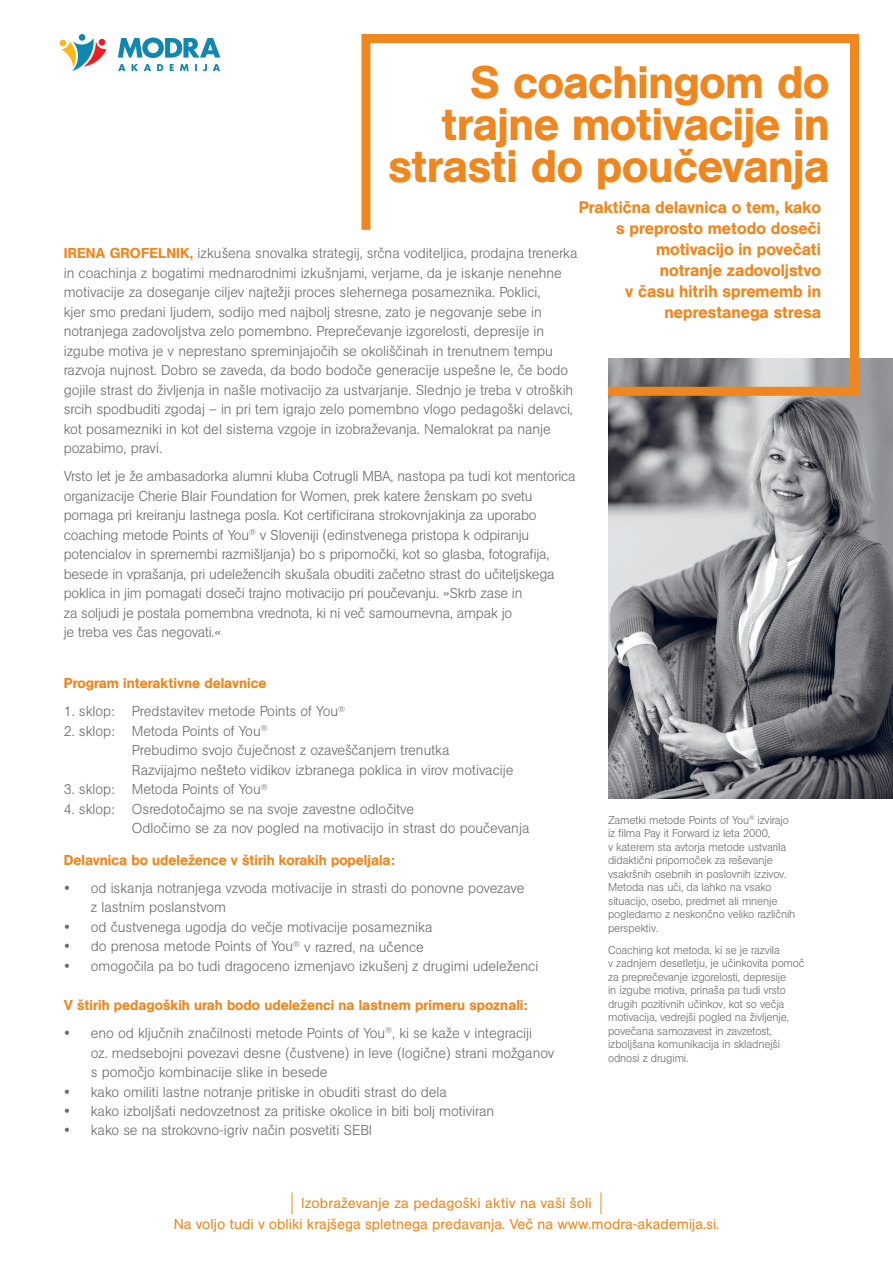
<style>
.page{position:relative;width:893px;height:1263px;background:#fff}
.page>*{position:absolute;margin:0;border:0;box-sizing:border-box;transform-origin:0 0}
.t1{font:500 45px/42px "AG Book Pro";letter-spacing:-.005em;color:#ef871e;text-align:right}
.t2{font:500 16.5px/21px "AG Book Pro";color:#ef871e;text-align:right}
.t3{font:300 14.25px/19.5px "AG Book Pro";color:#6c6d70}
.t4{font:500 14.25px "AG Book Pro";color:#ef871e}
.t5{font:14.25px/21px "AG Book Pro";color:#ef871e;text-align:center}
.t6{font:300 11.25px/13.5px "AG Book Pro";letter-spacing:-.01em;color:#6c6d70}
.s1{font-weight:500;color:#ef871e}
</style>
<div class="page">
<img style="left:608px;top:358px;width:285px;height:440px">
<svg style="left:361px;top:34px;width:502px;height:366px"></svg>
<div style="left:374px;top:211px;width:455px;height:14px;background:#fff"></div>
<div style="left:64px;top:248px;width:544px;height:209px;background:#fff"></div>
<svg style="left:292px;top:1192px;width:1px;height:22px"></svg>
<svg style="left:601px;top:1192px;width:1px;height:22px"></svg>
<svg style="left:118px;top:38px;width:102px;height:20px"></svg>
<svg style="left:118px;top:64px;width:102px;height:7px"></svg>
<div style="left:79px;top:34px;width:6px;height:7px;background:#0f87ae;border-radius:50%"></div>
<svg style="left:60px;top:38px;width:47px;height:33px"></svg>
<h1 class="t1" style="left:389px;top:60px;width:442px">S coachingom do trajne motivacije in strasti do poučevanja</h1>
<p class="t2" style="left:579px;top:197px;width:244px">Praktična delavnica o tem, kako s preprosto metodo doseči motivacijo in povečati<br>notranje zadovoljstvo<br>v času hitrih sprememb in neprestanega stresa</p>
<p class="t3" style="left:64px;top:243px;width:515px"><span class="s1">IRENA GROFELNIK,</span> izkušena snovalka strategij, srčna voditeljica, prodajna trenerka in coachinja z bogatimi mednarodnimi izkušnjami, verjame, da je iskanje nenehne motivacije za doseganje ciljev najtežji proces slehernega posameznika. Poklici,<br>kjer smo predani ljudem, sodijo med najbolj stresne, zato je negovanje sebe in notranjega zadovoljstva zelo pomembno. Preprečevanje izgorelosti, depresije in izgube motiva je v neprestano spreminjajočih se okoliščinah in trenutnem tempu razvoja nujnost. Dobro se zaveda, da bodo bodoče generacije uspešne le, če bodo gojile strast do življenja in našle motivacijo za ustvarjanje. Slednjo je treba v otroških srcih spodbuditi zgodaj – in pri tem igrajo zelo pomembno vlogo pedagoški delavci, kot posamezniki in kot del sistema vzgoje in izobraževanja. Nemalokrat pa nanje pozabimo, pravi.</p>
<p class="t3" style="left:64px;top:466px;width:513px">Vrsto let je že ambasadorka alumni kluba Cotrugli MBA, nastopa pa tudi kot mentorica organizacije Cherie Blair Foundation for Women, prek katere ženskam po svetu pomaga pri kreiranju lastnega posla. Kot certificirana strokovnjakinja za uporabo coaching metode Points of You<sup>®</sup> v Sloveniji (edinstvenega pristopa k odpiranju potencialov in spremembi razmišljanja) bo s pripomočki, kot so glasba, fotografija, besede in vprašanja, pri udeležencih skušala obuditi začetno strast do učiteljskega poklica in jim pomagati doseči trajno motivacijo pri poučevanju. »Skrb zase in<br>za soljudi je postala pomembna vrednota, ki ni več samoumevna, ampak jo<br>je treba ves čas negovati.«</p>
<p class="t4" style="left:64px;top:674px;width:204px">Program interaktivne delavnice</p>
<p class="t3" style="left:64px;top:701px;width:283px">1. sklop: Predstavitev metode Points of You<sup>®</sup></p>
<p class="t3" style="left:132px;top:721px;width:383px;text-indent:-68px">2. sklop: Metoda Points of You<sup>®<br></sup>Prebudimo svojo čuječnost z ozaveščanjem trenutka<br>Razvijajmo nešteto vidikov izbranega poklica in virov motivacije</p>
<p class="t3" style="left:64px;top:779px;width:205px">3. sklop: Metoda Points of You<sup>®</sup></p>
<p class="t3" style="left:132px;top:799px;width:399px;text-indent:-68px">4. sklop: Osredotočajmo se na svoje zavestne odločitve<br>Odločimo se za nov pogled na motivacijo in strast do poučevanja</p>
<p class="t4" style="left:64px;top:851px;width:333px">Delavnica bo udeležence v štirih korakih popeljala:</p>
<p class="t3" style="left:91px;top:878px;width:435px;text-indent:-27px">• od iskanja notranjega vzvoda motivacije in strasti do ponovne povezave z lastnim poslanstvom</p>
<p class="t3" style="left:64px;top:917px;width:370px">• od čustvenega ugodja do večje motivacije posameznika</p>
<p class="t3" style="left:64px;top:936px;width:362px">• do prenosa metode Points of You<sup>®</sup> v razred, na učence</p>
<p class="t3" style="left:64px;top:956px;width:476px">• omogočila pa bo tudi dragoceno izmenjavo izkušenj z drugimi udeleženci</p>
<p class="t4" style="left:64px;top:996px;width:465px">V štirih pedagoških urah bodo udeleženci na lastnem primeru spoznali:</p>
<p class="t3" style="left:91px;top:1023px;width:465px;text-indent:-27px">• eno od ključnih značilnosti metode Points of You<sup>®</sup>, ki se kaže v integraciji<br>oz. medsebojni povezavi desne (čustvene) in leve (logične) strani možganov s pomočjo kombinacije slike in besede</p>
<p class="t3" style="left:64px;top:1081px;width:385px">• kako omiliti lastne notranje pritiske in obuditi strast do dela</p>
<p class="t3" style="left:64px;top:1101px;width:432px">• kako izboljšati nedovzetnost za pritiske okolice in biti bolj motiviran</p>
<p class="t3" style="left:64px;top:1120px;width:310px">• kako se na strokovno-igriv način posvetiti SEBI</p>
<p class="t6" style="left:608px;top:813px;width:189px">Zametki metode Points of You<sup>®</sup> izvirajo iz filma Pay it Forward iz leta 2000,<br>v katerem sta avtorja metode ustvarila didaktični pripomoček za reševanje vsakršnih osebnih in poslovnih izzivov.<br>Metoda nas uči, da lahko na vsako situacijo, osebo, predmet ali mnenje pogledamo z neskončno veliko različnih perspektiv.</p>
<p class="t6" style="left:608px;top:943px;width:198px">Coaching kot metoda, ki se je razvila<br>v zadnjem desetletju, je učinkovita pomoč za preprečevanje izgorelosti, depresije<br>in izgube motiva, prinaša pa tudi vrsto drugih pozitivnih učinkov, kot so večja motivacija, vedrejši pogled na življenje, povečana samozavest in zavzetost, izboljšana komunikacija in skladnejši odnosi z drugimi.</p>
<p class="t5" style="left:174px;top:1192px;width:547px">Izobraževanje za pedagoški aktiv na vaši šoli<br>Na voljo tudi v obliki krajšega spletnega predavanja. Več na www.modra-akademija.si.</p>
</div>
